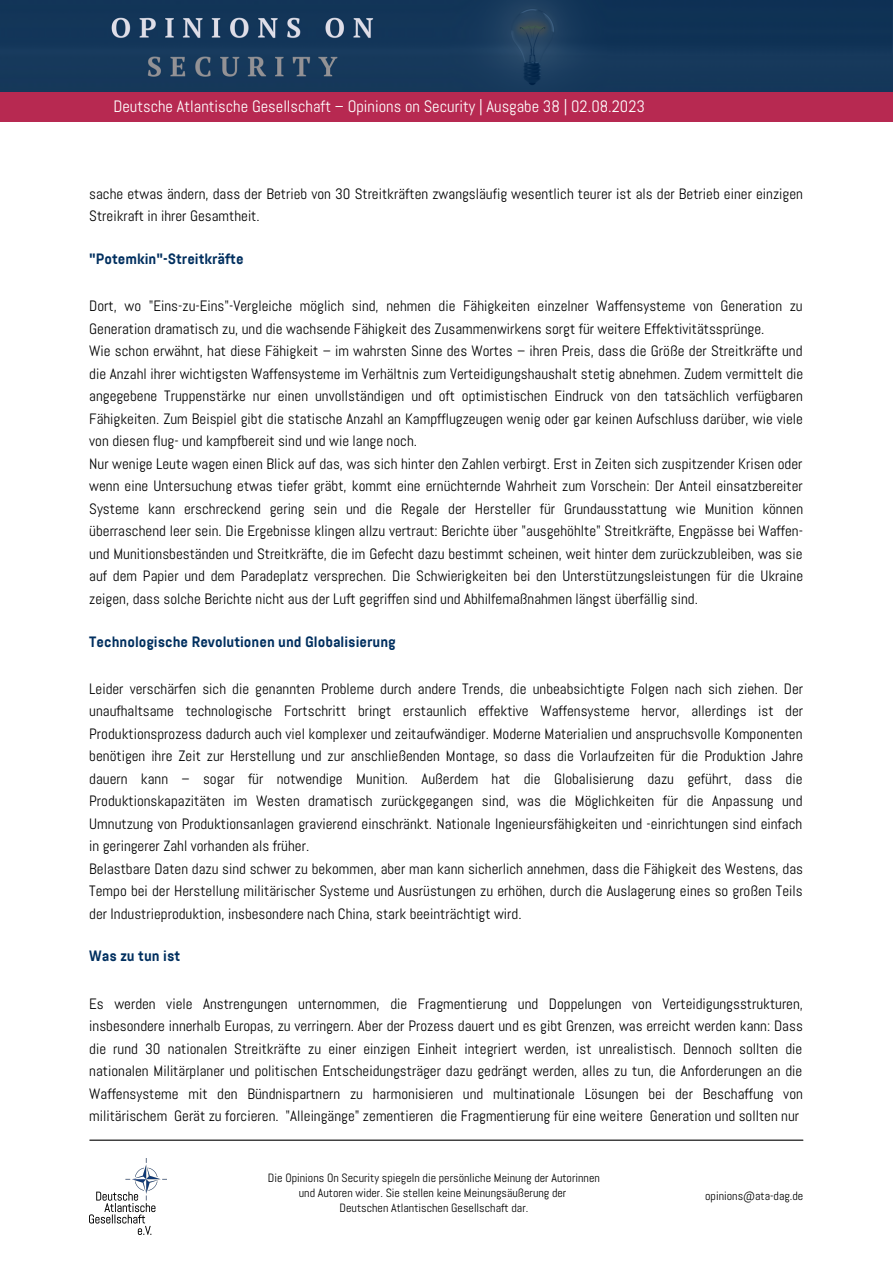
<style>
.page{position:relative;width:893px;height:1264px;background:#fff}
.page>*{position:absolute;margin:0;border:0;box-sizing:border-box;transform-origin:0 0}
.t1{font:16.5px "Abel";color:#fff}
.t2{font:15px/22.5px "Abel";color:#000;text-align:justify}
.t3{font:700 15px "Abel Pro";color:#002f5f}
.t4{font:12px/15px "Abel";color:#000;text-align:center}
</style>
<div class="page">
<img style="left:0;top:0;width:891px;height:92px">
<div style="left:0;top:92px;width:892px;height:30px;background:#b72951"></div>
<hr style="left:90px;top:1139px;width:712px;height:1px;background:#000">
<img style="left:89px;top:1158px;width:78px;height:75px">
<p class="t1" style="left:113px;top:95px;width:533px">Deutsche Atlantische Gesellschaft – Opinions on Security | Ausgabe 38 | 02.08.2023</p>
<p class="t2" style="left:89px;top:182px;width:715px">sache etwas ändern, dass der Betrieb von 30 Streitkräften zwangsläufig wesentlich teurer ist als der Betrieb einer einzigen<br>Streikraft in ihrer Gesamtheit.</p>
<p class="t3" style="left:89px;top:253px;width:156px">"Potemkin"-Streitkräfte</p>
<p class="t2" style="left:89px;top:295px;width:715px">Dort, wo "Eins-zu-Eins"-Vergleiche möglich sind, nehmen die Fähigkeiten einzelner Waffensysteme von Generation zu<br>Generation dramatisch zu, und die wachsende Fähigkeit des Zusammenwirkens sorgt für weitere Effektivitätssprünge.</p>
<p class="t2" style="left:89px;top:340px;width:715px">Wie schon erwähnt, hat diese Fähigkeit – im wahrsten Sinne des Wortes – ihren Preis, dass die Größe der Streitkräfte und die Anzahl ihrer wichtigsten Waffensysteme im Verhältnis zum Verteidigungshaushalt stetig abnehmen. Zudem vermittelt die angegebene Truppenstärke nur einen unvollständigen und oft optimistischen Eindruck von den tatsächlich verfügbaren Fähigkeiten. Zum Beispiel gibt die statische Anzahl an Kampfflugzeugen wenig oder gar keinen Aufschluss darüber, wie viele von diesen flug- und kampfbereit sind und wie lange noch.</p>
<p class="t2" style="left:89px;top:452px;width:715px">Nur wenige Leute wagen einen Blick auf das, was sich hinter den Zahlen verbirgt. Erst in Zeiten sich zuspitzender Krisen oder wenn eine Untersuchung etwas tiefer gräbt, kommt eine ernüchternde Wahrheit zum Vorschein: Der Anteil einsatzbereiter Systeme kann erschreckend gering sein und die Regale der Hersteller für Grundausstattung wie Munition können überraschend leer sein. Die Ergebnisse klingen allzu vertraut: Berichte über "ausgehöhlte" Streitkräfte, Engpässe bei Waffen&shy;und Munitionsbeständen und Streitkräfte, die im Gefecht dazu bestimmt scheinen, weit hinter dem zurückzubleiben, was sie auf dem Papier und dem Paradeplatz versprechen. Die Schwierigkeiten bei den Unterstützungsleistungen für die Ukraine zeigen, dass solche Berichte nicht aus der Luft gegriffen sind und Abhilfemaßnahmen längst überfällig sind.</p>
<p class="t3" style="left:89px;top:635px;width:308px">Technologische Revolutionen und Globalisierung</p>
<p class="t2" style="left:89px;top:677px;width:715px">Leider verschärfen sich die genannten Probleme durch andere Trends, die unbeabsichtigte Folgen nach sich ziehen. Der unaufhaltsame technologische Fortschritt bringt erstaunlich effektive Waffensysteme hervor, allerdings ist der Produktionsprozess dadurch auch viel komplexer und zeitaufwändiger. Moderne Materialien und anspruchsvolle Komponenten benötigen ihre Zeit zur Herstellung und zur anschließenden Montage, so dass die Vorlaufzeiten für die Produktion Jahre dauern kann – sogar für notwendige Munition. Außerdem hat die Globalisierung dazu geführt, dass die Produktionskapazitäten im Westen dramatisch zurückgegangen sind, was die Möglichkeiten für die Anpassung und Umnutzung von Produktionsanlagen gravierend einschränkt. Nationale Ingenieursfähigkeiten und -einrichtungen sind einfach in geringerer Zahl vorhanden als früher.</p>
<p class="t2" style="left:89px;top:857px;width:715px">Belastbare Daten dazu sind schwer zu bekommen, aber man kann sicherlich annehmen, dass die Fähigkeit des Westens, das Tempo bei der Herstellung militärischer Systeme und Ausrüstungen zu erhöhen, durch die Auslagerung eines so großen Teils der Industrieproduktion, insbesondere nach China, stark beeinträchtigt wird.</p>
<p class="t3" style="left:89px;top:950px;width:93px">Was zu tun ist</p>
<p class="t2" style="left:89px;top:992px;width:715px">Es werden viele Anstrengungen unternommen, die Fragmentierung und Doppelungen von Verteidigungsstrukturen, insbesondere innerhalb Europas, zu verringern. Aber der Prozess dauert und es gibt Grenzen, was erreicht werden kann: Dass die rund 30 nationalen Streitkräfte zu einer einzigen Einheit integriert werden, ist unrealistisch. Dennoch sollten die nationalen Militärplaner und politischen Entscheidungsträger dazu gedrängt werden, alles zu tun, die Anforderungen an die Waffensysteme mit den Bündnispartnern zu harmonisieren und multinationale Lösungen bei der Beschaffung von militärischem Gerät zu forcieren. "Alleingänge" zementieren die Fragmentierung für eine weitere Generation und sollten nur</p>
<p class="t4" style="left:268px;top:1170px;width:333px">Die Opinions On Security spiegeln die persönliche Meinung der Autorinnen und Autoren wider. Sie stellen keine Meinungsäußerung der</p>
<p class="t4" style="left:339px;top:1200px;width:190px">Deutschen Atlantischen Gesellschaft dar.</p>
<p class="t4" style="left:705px;top:1188px;width:100px">opinions@ata-dag.de</p>
</div>
